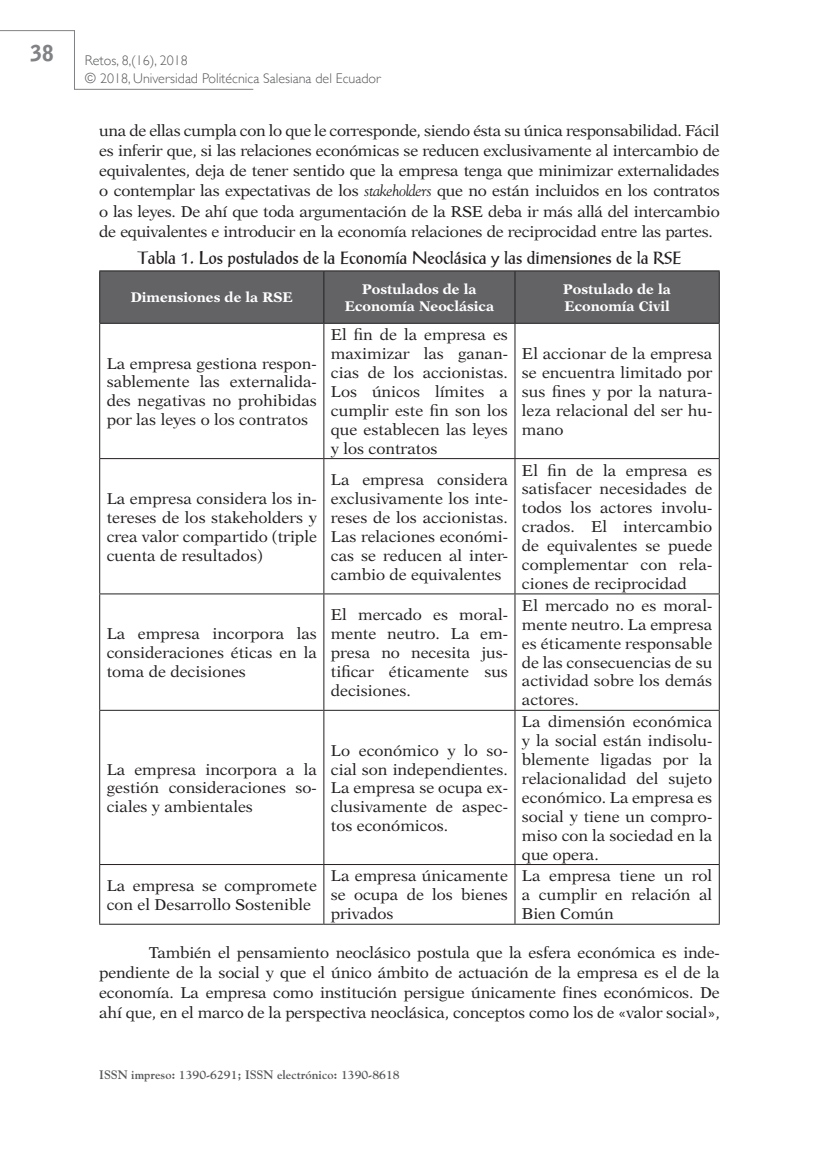
<style>
.page{position:relative;width:819px;height:1151px;background:#fff}
.page>*{position:absolute;margin:0;border:0;box-sizing:border-box;transform-origin:0 0}
.t1{font:900 21.88px "Bell Gothic Std";color:#808285;scale:.95 1}
.Títulos_cuadros_ok{font:17.5px "Post Antiqua";color:#231f20}
.texto_cuadros_intern{font:15.75px/18.9px "New Aster LT Std";color:#231f20;text-align:justify}
.Párrafo_normal_ok{font:15.75px/20.1px "New Aster LT Std";letter-spacing:-.015em;color:#231f20;text-align:justify}
.texto_encabezados{font:700 14px/16.8px "New Aster LT Std";color:#fff;text-align:center}
.t2{font:300 14px/17.5px "Gill Sans";color:#57585a}
.t3{font:700 12.25px "Goudy";color:#57585a}
.s1{font-family:"Goudy";font-style:italic}
</style>
<div class="page">
<svg style="left:0;top:30px;width:254px;height:60px"></svg>
<div style="left:100px;top:271px;width:618px;height:52px;background:#636366"></div>
<hr style="left:99px;top:324px;width:1px;height:134px;background:#231f20">
<hr style="left:323px;top:324px;width:1px;height:134px;background:#231f20">
<hr style="left:514px;top:324px;width:1px;height:134px;background:#231f20">
<hr style="left:718px;top:324px;width:1px;height:134px;background:#231f20">
<hr style="left:99px;top:458px;width:225px;height:1px;background:#231f20">
<hr style="left:99px;top:459px;width:1px;height:134px;background:#231f20">
<hr style="left:324px;top:458px;width:191px;height:1px;background:#231f20">
<hr style="left:323px;top:459px;width:1px;height:134px;background:#231f20">
<hr style="left:515px;top:458px;width:204px;height:1px;background:#231f20">
<hr style="left:514px;top:459px;width:1px;height:134px;background:#231f20">
<hr style="left:718px;top:459px;width:1px;height:134px;background:#231f20">
<hr style="left:99px;top:593px;width:225px;height:1px;background:#231f20">
<hr style="left:99px;top:594px;width:1px;height:116px;background:#231f20">
<hr style="left:324px;top:593px;width:191px;height:1px;background:#231f20">
<hr style="left:323px;top:594px;width:1px;height:116px;background:#231f20">
<hr style="left:515px;top:593px;width:204px;height:1px;background:#231f20">
<hr style="left:514px;top:594px;width:1px;height:116px;background:#231f20">
<hr style="left:718px;top:594px;width:1px;height:116px;background:#231f20">
<hr style="left:99px;top:710px;width:225px;height:1px;background:#231f20">
<hr style="left:99px;top:711px;width:1px;height:153px;background:#231f20">
<hr style="left:324px;top:710px;width:191px;height:1px;background:#231f20">
<hr style="left:323px;top:711px;width:1px;height:153px;background:#231f20">
<hr style="left:515px;top:710px;width:204px;height:1px;background:#231f20">
<hr style="left:514px;top:711px;width:1px;height:153px;background:#231f20">
<hr style="left:718px;top:711px;width:1px;height:153px;background:#231f20">
<hr style="left:99px;top:864px;width:225px;height:1px;background:#231f20">
<hr style="left:99px;top:865px;width:1px;height:59px;background:#231f20">
<hr style="left:99px;top:924px;width:225px;height:1px;background:#231f20">
<hr style="left:324px;top:864px;width:191px;height:1px;background:#231f20">
<hr style="left:323px;top:865px;width:1px;height:59px;background:#231f20">
<hr style="left:324px;top:924px;width:191px;height:1px;background:#231f20">
<hr style="left:515px;top:864px;width:204px;height:1px;background:#231f20">
<hr style="left:514px;top:865px;width:1px;height:59px;background:#231f20">
<hr style="left:718px;top:865px;width:1px;height:59px;background:#231f20">
<hr style="left:515px;top:924px;width:204px;height:1px;background:#231f20">
<hr style="left:99px;top:270px;width:225px;height:1px;background:#231f20">
<hr style="left:99px;top:271px;width:1px;height:52px;background:#231f20">
<hr style="left:99px;top:323px;width:225px;height:1px;background:#231f20">
<hr style="left:324px;top:270px;width:191px;height:1px;background:#231f20">
<hr style="left:323px;top:271px;width:1px;height:52px;background:#231f20">
<hr style="left:324px;top:323px;width:191px;height:1px;background:#231f20">
<hr style="left:515px;top:270px;width:204px;height:1px;background:#231f20">
<hr style="left:514px;top:271px;width:1px;height:52px;background:#231f20">
<hr style="left:718px;top:271px;width:1px;height:52px;background:#231f20">
<hr style="left:515px;top:323px;width:204px;height:1px;background:#231f20">
<h1 class="t1" style="left:31px;top:41px;width:26px">38</h1>
<p class="t2" style="left:85px;top:51px;width:297px">Retos, 8,(16), 2018<br>© 2018, Universidad Politécnica Salesiana del Ecuador</p>
<p class="Párrafo_normal_ok" style="left:99px;top:121px;width:622px">una de ellas cumpla con lo que le corresponde, siendo ésta su única responsabilidad. Fácil es inferir que, si las relaciones económicas se reducen exclusivamente al intercambio de equivalentes, deja de tener sentido que la empresa tenga que minimizar externalidades o contemplar las expectativas de los <span class="s1">stakeholders</span> que no están incluidos en los contratos o las leyes. De ahí que toda argumentación de la RSE deba ir más allá del intercambio de equivalentes e introducir en la economía relaciones de reciprocidad entre las partes.</p>
<p class="Títulos_cuadros_ok" style="left:138px;top:247px;width:545px">Tabla 1. Los postulados de la Economía Neoclásica y las dimensiones de la RSE</p>
<p class="texto_encabezados" style="left:131px;top:289px;width:164px">Dimensiones de la RSE</p>
<p class="texto_encabezados" style="left:345px;top:281px;width:151px">Postulados de la<br>Economía Neoclásica</p>
<p class="texto_encabezados" style="left:563px;top:281px;width:109px;text-align:left">Postulado de la<br>Economía Civil</p>
<p class="texto_cuadros_intern" style="left:107px;top:354px;width:212px">La empresa gestiona respon&shy;sablemente las externalida&shy;des negativas no prohibidas por las leyes o los contratos</p>
<p class="texto_cuadros_intern" style="left:107px;top:489px;width:212px">La empresa considera los in&shy;tereses de los stakeholders y crea valor compartido (triple cuenta de resultados)</p>
<p class="texto_cuadros_intern" style="left:107px;top:624px;width:212px">La empresa incorpora las consideraciones éticas en la toma de decisiones</p>
<p class="texto_cuadros_intern" style="left:107px;top:760px;width:212px">La empresa incorpora a la gestión consideraciones so&shy;ciales y ambientales</p>
<p class="texto_cuadros_intern" style="left:331px;top:325px;width:178px">El fin de la empresa es maximizar las ganan&shy;cias de los accionistas.<br>Los únicos límites a cumplir este fin son los que establecen las leyes y los contratos</p>
<p class="texto_cuadros_intern" style="left:522px;top:344px;width:192px">El accionar de la empresa se encuentra limitado por sus fines y por la natura&shy;leza relacional del ser hu&shy;mano</p>
<p class="texto_cuadros_intern" style="left:331px;top:470px;width:178px">La empresa considera exclusivamente los inte&shy;reses de los accionistas.<br>Las relaciones económi&shy;cas se reducen al inter&shy;cambio de equivalentes</p>
<p class="texto_cuadros_intern" style="left:522px;top:461px;width:192px">El fin de la empresa es satisfacer necesidades de todos los actores involu&shy;crados. El intercambio de equivalentes se puede complementar con rela&shy;ciones de reciprocidad</p>
<p class="texto_cuadros_intern" style="left:331px;top:605px;width:178px">El mercado es moral&shy;mente neutro. La em&shy;presa no necesita jus&shy;tificar éticamente sus decisiones.</p>
<p class="texto_cuadros_intern" style="left:522px;top:596px;width:192px">El mercado no es moral&shy;mente neutro. La empresa es éticamente responsable de las consecuencias de su actividad sobre los demás actores.</p>
<p class="texto_cuadros_intern" style="left:331px;top:741px;width:178px">Lo económico y lo so&shy;cial son independientes.<br>La empresa se ocupa ex&shy;clusivamente de aspec&shy;tos económicos.</p>
<p class="texto_cuadros_intern" style="left:522px;top:712px;width:192px">La dimensión económica y la social están indisolu&shy;blemente ligadas por la relacionalidad del sujeto económico. La empresa es social y tiene un compro&shy;miso con la sociedad en la que opera.</p>
<p class="texto_cuadros_intern" style="left:107px;top:876px;width:212px">La empresa se compromete con el Desarrollo Sostenible</p>
<p class="texto_cuadros_intern" style="left:331px;top:867px;width:178px">La empresa únicamente se ocupa de los bienes privados</p>
<p class="texto_cuadros_intern" style="left:522px;top:867px;width:192px">La empresa tiene un rol a cumplir en relación al Bien Común</p>
<p class="Párrafo_normal_ok" style="left:99px;top:942px;width:622px;text-indent:50px">También el pensamiento neoclásico postula que la esfera económica es inde&shy;pendiente de la social y que el único ámbito de actuación de la empresa es el de la economía. La empresa como institución persigue únicamente fines económicos. De ahí que, en el marco de la perspectiva neoclásica, conceptos como los de «valor social»,</p>
<p class="t3" style="left:99px;top:1067px;width:302px">ISSN impreso: 1390-6291; ISSN electrónico: 1390-8618</p>
</div>
